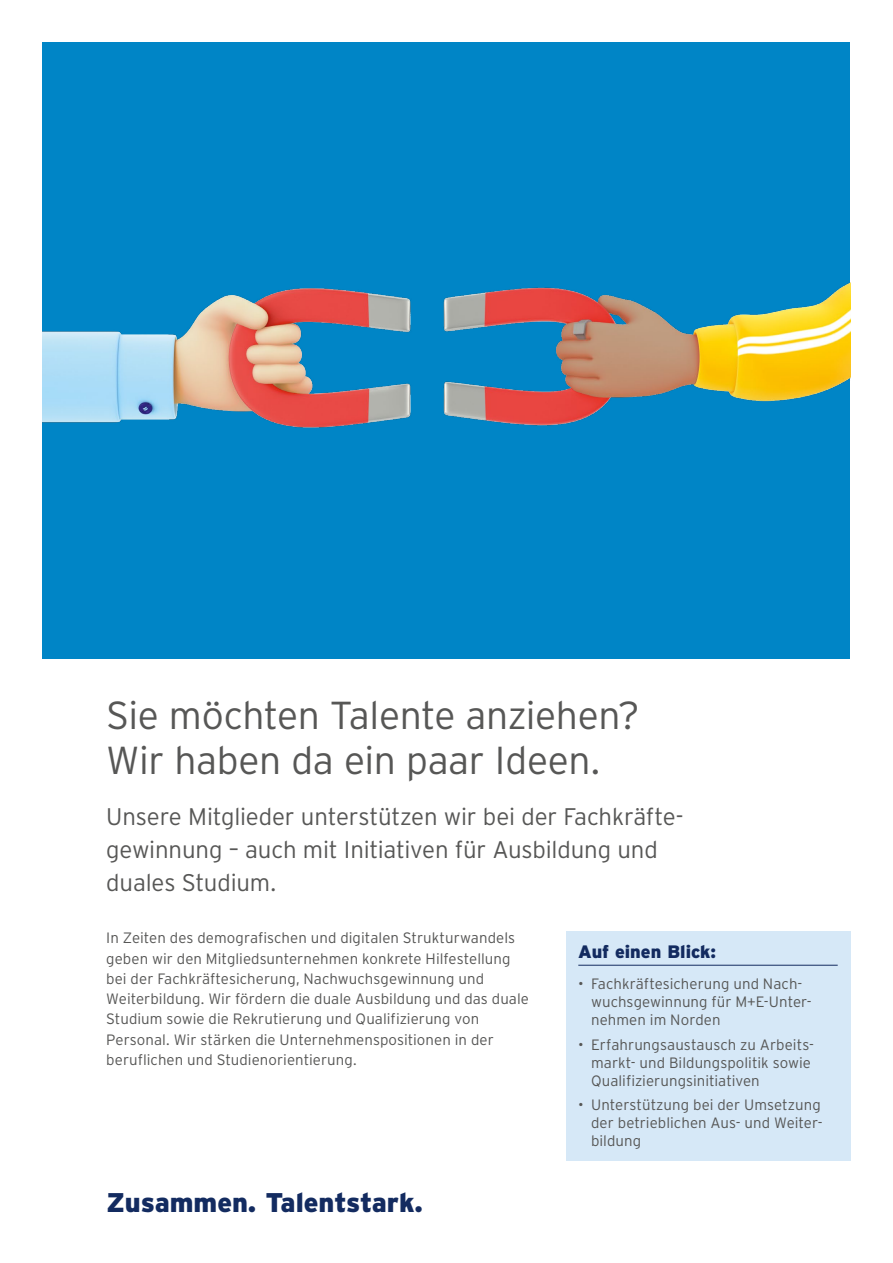
<style>
.page{position:relative;width:893px;height:1263px;background:#fff}
.page>*{position:absolute;margin:0;border:0;box-sizing:border-box;transform-origin:0 0}
.Headline{font:300 39px "Interstate";letter-spacing:-.01em;color:#575756}
.Zusammen{font:900 27px "Interstate";color:#132b60}
.Subtext{font:300 24px/33px "Interstate";letter-spacing:-.01em;color:#575756}
.Auf_einen_Blick{font:900 18px "Interstate";color:#132b60}
.Fliesstext{font:300 15px/20.2px "Interstate";letter-spacing:.005em;color:#575756}
</style>
<div class="page">
<div style="left:43px;top:43px;width:807px;height:616px;background:#0085c6"></div>
<img style="left:43px;top:282px;width:807px;height:146px">
<div style="left:566px;top:931px;width:284px;height:230px;background:#d6e8f7"></div>
<hr style="left:578px;top:965px;width:260px;height:1px;background:#132b60">
<p class="Headline" style="left:106px;top:693px;width:535px">Sie möchten Talente anziehen?</p>
<p class="Headline" style="left:106px;top:738px;width:495px">Wir haben da ein paar Ideen.</p>
<p class="Subtext" style="left:106px;top:800px;width:576px">Unsere Mitglieder unterstützen wir bei der Fachkräfte&shy;gewinnung – auch mit Initiativen für Ausbildung und duales Studium.</p>
<p class="Fliesstext" style="left:106px;top:928px;width:424px">In Zeiten des demografischen und digitalen Strukturwandels geben wir den Mitgliedsunternehmen konkrete Hilfestellung bei der Fachkräftesicherung, Nachwuchsgewinnung und Weiterbildung. Wir fördern die duale Ausbildung und das duale Studium sowie die Rekrutierung und Qualifizierung von Personal. Wir stärken die Unternehmenspositionen in der beruflichen und Studienorientierung.</p>
<p class="Zusammen" style="left:106px;top:1187px;width:318px">Zusammen. Talentstark.</p>
<p class="Auf_einen_Blick" style="left:578px;top:942px;width:139px">Auf einen Blick:</p>
<p class="Fliesstext" style="left:591px;top:975px;width:222px;line-height:18px;text-indent:-13px">• Fachkräftesicherung und Nach&shy;wuchsgewinnung für M+E-Unter&shy;nehmen im Norden</p>
<p class="Fliesstext" style="left:591px;top:1035px;width:224px;line-height:18px;text-indent:-13px">• Erfahrungsaustausch zu Arbeits&shy;markt- und Bildungspolitik sowie<br>Qualifizierungsinitiativen</p>
<p class="Fliesstext" style="left:591px;top:1095px;width:231px;line-height:18px;text-align:justify;text-indent:-13px">• Unterstützung bei der Umsetzung der betrieblichen Aus- und Weiter&shy;bildung</p>
</div>
